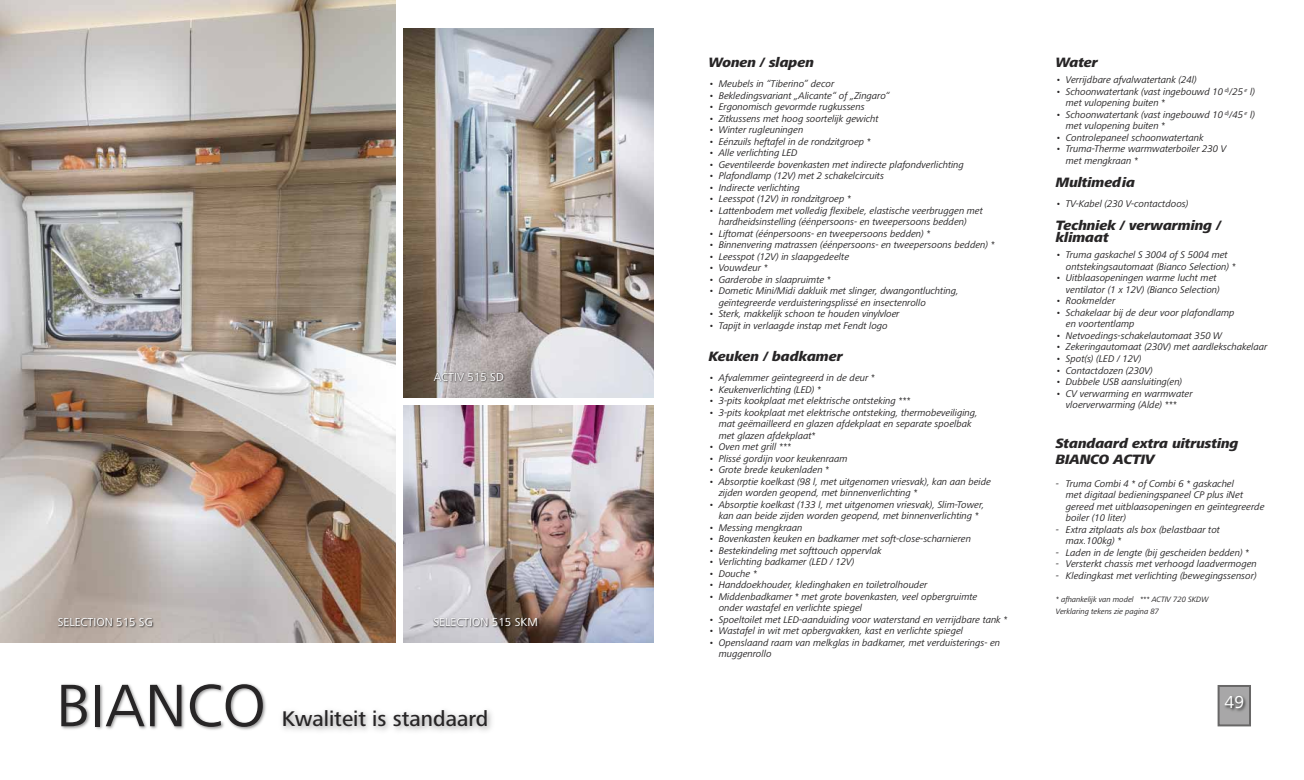
<style>
.page{position:relative;width:1304px;height:780px;background:#fff}
.page>*{position:absolute;margin:0;border:0;box-sizing:border-box;transform-origin:0 0}
.t1{font:62px "Frutiger Next Pro";color:#272526}
.t2{font:500 22px "Frutiger Next Pro";color:#272526}
.t3{font:18px "Frutiger Next Pro";color:#fff}
.t4{font:italic 800 14px/11.5px "Frutiger Next Pro";letter-spacing:-.005em;color:#272526}
.t5{font:12px "Frutiger Next Pro";color:#fff}
.t6{font:italic 10px/11.5px "Frutiger Next Pro";letter-spacing:-.01em;color:#272526}
.t7{font:italic 8px/12px "Frutiger Next Pro";letter-spacing:-.01em;color:#272526}
</style>
<div class="page">
<img style="left:0;top:0;width:396px;height:642px">
<img style="left:404px;top:405px;width:249px;height:237px">
<img style="left:404px;top:28px;width:249px;height:369px">
<img style="left:429px;top:598px;width:129px;height:45px">
<img style="left:429px;top:352px;width:129px;height:46px">
<img style="left:53px;top:598px;width:204px;height:45px">
<img style="left:61px;top:683px;width:192px;height:47px">
<div style="left:1218px;top:685px;width:33px;height:41px;border:2px solid #686767"></div>
<img style="left:1217px;top:688px;width:34px;height:39px">
<img style="left:253px;top:685px;width:239px;height:46px">
<p class="t5" style="left:58px;top:614px;width:97px">SELECTION 515 SG</p>
<p class="t5" style="left:434px;top:369px;width:71px">ACTIV 515 SD</p>
<p class="t5" style="left:433px;top:614px;width:106px">SELECTION 515 SKM</p>
<h3 class="t4" style="left:709px;top:58px;width:107px">Wonen / slapen</h3>
<p class="t6" style="left:709px;top:79px;width:127px">• Meubels in “Tiberino” decor</p>
<p class="t6" style="left:709px;top:91px;width:183px">• Bekledingsvariant „Alicante“ of „Zingaro“</p>
<p class="t6" style="left:709px;top:102px;width:158px">• Ergonomisch gevormde rugkussens</p>
<p class="t6" style="left:709px;top:114px;width:171px">• Zitkussens met hoog soortelijk gewicht</p>
<p class="t6" style="left:709px;top:125px;width:96px">• Winter rugleuningen</p>
<p class="t6" style="left:709px;top:137px;width:164px">• Eénzuils heftafel in de rondzitgroep *</p>
<p class="t6" style="left:709px;top:148px;width:90px">• Alle verlichting LED</p>
<p class="t6" style="left:709px;top:160px;width:257px">• Geventileerde bovenkasten met indirecte plafondverlichting</p>
<p class="t6" style="left:709px;top:171px;width:177px">• Plafondlamp (12V) met 2 schakelcircuits</p>
<p class="t6" style="left:709px;top:183px;width:93px">• Indirecte verlichting</p>
<p class="t6" style="left:709px;top:194px;width:144px">• Leesspot (12V) in rondzitgroep *</p>
<p class="t6" style="left:709px;top:206px;width:276px;text-align:center">• Lattenbodem met volledig flexibele, elastische veerbruggen met hardheidsinstelling (éénpersoons- en tweepersoons bedden)</p>
<p class="t6" style="left:709px;top:229px;width:223px">• Liftomat (éénpersoons- en tweepersoons bedden) *</p>
<p class="t6" style="left:709px;top:240px;width:288px">• Binnenvering matrassen (éénpersoons- en tweepersoons bedden) *</p>
<p class="t6" style="left:709px;top:252px;width:142px">• Leesspot (12V) in slaapgedeelte</p>
<p class="t6" style="left:709px;top:263px;width:61px">• Vouwdeur *</p>
<p class="t6" style="left:709px;top:275px;width:124px">• Garderobe in slaapruimte *</p>
<p class="t6" style="left:719px;top:286px;width:242px;text-indent:-10px">• Dometic Mini/Midi dakluik met slinger, dwangontluchting, geïntegreerde verduisteringsplissé en insectenrollo</p>
<p class="t6" style="left:709px;top:309px;width:192px">• Sterk, makkelijk schoon te houden vinylvloer</p>
<p class="t6" style="left:709px;top:321px;width:181px">• Tapijt in verlaagde instap met Fendt logo</p>
<h3 class="t4" style="left:709px;top:351px;width:136px">Keuken / badkamer</h3>
<p class="t6" style="left:709px;top:373px;width:168px">• Afvalemmer geïntegreerd in de deur *</p>
<p class="t6" style="left:709px;top:384px;width:114px">• Keukenverlichting (LED) *</p>
<p class="t6" style="left:709px;top:396px;width:203px">• 3-pits kookplaat met elektrische ontsteking ***</p>
<p class="t6" style="left:719px;top:407px;width:261px;text-indent:-10px">• 3-pits kookplaat met elektrische ontsteking, thermobeveiliging, mat geëmailleerd en glazen afdekplaat en separate spoelbak met glazen afdekplaat*</p>
<p class="t6" style="left:709px;top:442px;width:84px">• Oven met grill ***</p>
<p class="t6" style="left:709px;top:453px;width:141px">• Plissé gordijn voor keukenraam</p>
<p class="t6" style="left:709px;top:465px;width:122px">• Grote brede keukenladen *</p>
<p class="t6" style="left:719px;top:476px;width:274px;text-indent:-10px">• Absorptie koelkast (98 l, met uitgenomen vriesvak), kan aan beide zijden worden geopend, met binnenverlichting *</p>
<p class="t6" style="left:709px;top:499px;width:277px;text-align:center">• Absorptie koelkast (133 l, met uitgenomen vriesvak), Slim-Tower, kan aan beide zijden worden geopend, met binnenverlichting *</p>
<p class="t6" style="left:709px;top:522px;width:95px">• Messing mengkraan</p>
<p class="t6" style="left:709px;top:534px;width:264px">• Bovenkasten keuken en badkamer met soft-close-scharnieren</p>
<p class="t6" style="left:709px;top:545px;width:174px">• Bestekindeling met softtouch oppervlak</p>
<p class="t6" style="left:709px;top:557px;width:147px">• Verlichting badkamer (LED / 12V)</p>
<p class="t6" style="left:709px;top:568px;width:50px">• Douche *</p>
<p class="t6" style="left:709px;top:580px;width:220px">• Handdoekhouder, kledinghaken en toiletrolhouder</p>
<p class="t6" style="left:719px;top:591px;width:260px;text-indent:-10px">• Middenbadkamer * met grote bovenkasten, veel opbergruimte onder wastafel en verlichte spiegel</p>
<p class="t6" style="left:709px;top:614px;width:300px">• Spoeltoilet met LED-aanduiding voor waterstand en verrijdbare tank *</p>
<p class="t6" style="left:709px;top:626px;width:256px">• Wastafel in wit met opbergvakken, kast en verlichte spiegel</p>
<p class="t6" style="left:719px;top:637px;width:283px;text-indent:-10px">• Openslaand raam van melkglas in badkamer, met verduisterings- en muggenrollo</p>
<h3 class="t4" style="left:1056px;top:58px;width:44px">Water</h3>
<p class="t6" style="left:1056px;top:75px;width:143px">• Verrijdbare afvalwatertank (24l)</p>
<p class="t6" style="left:1066px;top:87px;width:191px;text-indent:-10px">• Schoonwatertank (vast ingebouwd 10 <sup>d)</sup>/25 <sup>e</sup> l) met vulopening buiten *</p>
<p class="t6" style="left:1066px;top:110px;width:191px;text-indent:-10px">• Schoonwatertank (vast ingebouwd 10 <sup>d)</sup>/45 <sup>e</sup> l) met vulopening buiten *</p>
<p class="t6" style="left:1056px;top:133px;width:149px">• Controlepaneel schoonwatertank</p>
<p class="t6" style="left:1066px;top:144px;width:162px;text-indent:-10px">• Truma-Therme warmwaterboiler 230 V met mengkraan *</p>
<h3 class="t4" style="left:1056px;top:178px;width:81px">Multimedia</h3>
<p class="t6" style="left:1056px;top:199px;width:134px">• TV-Kabel (230 V-contactdoos)</p>
<h3 class="t4" style="left:1056px;top:221px;width:167px">Techniek / verwarming / klimaat</h3>
<p class="t6" style="left:1066px;top:250px;width:171px;text-indent:-10px">• Truma gaskachel S 3004 of S 5004 met ontstekingsautomaat (Bianco Selection) *</p>
<p class="t6" style="left:1066px;top:273px;width:156px;text-indent:-10px">• Uitblaasopeningen warme lucht met ventilator (1 x 12V) (Bianco Selection)</p>
<p class="t6" style="left:1056px;top:296px;width:61px">• Rookmelder</p>
<p class="t6" style="left:1066px;top:308px;width:170px;text-indent:-10px">• Schakelaar bij de deur voor plafondlamp en voortentlamp</p>
<p class="t6" style="left:1056px;top:331px;width:168px">• Netvoedings-schakelautomaat 350 W</p>
<p class="t6" style="left:1056px;top:342px;width:213px">• Zekeringautomaat (230V) met aardlekschakelaar</p>
<p class="t6" style="left:1056px;top:354px;width:87px">• Spot(s) (LED / 12V)</p>
<p class="t6" style="left:1056px;top:365px;width:99px">• Contactdozen (230V)</p>
<p class="t6" style="left:1056px;top:377px;width:128px">• Dubbele USB aansluiting(en)</p>
<p class="t6" style="left:1056px;top:388px;width:138px;text-align:center">• CV verwarming en warmwater vloerverwarming (Alde) ***</p>
<h3 class="t4" style="left:1056px;top:436px;width:184px;line-height:16px">Standaard extra uitrusting<br>BIANCO ACTIV</h3>
<p class="t6" style="left:1066px;top:478px;width:200px;text-indent:-10px">- Truma Combi 4 * of Combi 6 * gaskachel<br>met digitaal bedieningspaneel CP plus iNet gereed met uitblaasopeningen en geïntegreerde boiler (10 liter)</p>
<p class="t6" style="left:1066px;top:524px;width:156px;text-indent:-10px">- Extra zitplaats als box (belastbaar tot max.100kg) *</p>
<p class="t6" style="left:1056px;top:547px;width:195px">- Laden in de lengte (bij gescheiden bedden) *</p>
<p class="t6" style="left:1056px;top:559px;width:203px">- Versterkt chassis met verhoogd laadvermogen</p>
<p class="t6" style="left:1056px;top:570px;width:202px">- Kledingkast met verlichting (bewegingssensor)</p>
<p class="t7" style="left:1056px;top:594px;width:154px">* afhankelijk van model *** ACTIV 720 SKDW<br>Verklaring tekens zie pagina 87</p>
<h1 class="t1" style="left:56px;top:668px;width:211px">BIANCO</h1>
<h3 class="t3" style="left:1225px;top:691px;width:21px">49</h3>
<h2 class="t2" style="left:282px;top:710px;width:208px">Kwaliteit is standaard</h2>
</div>
